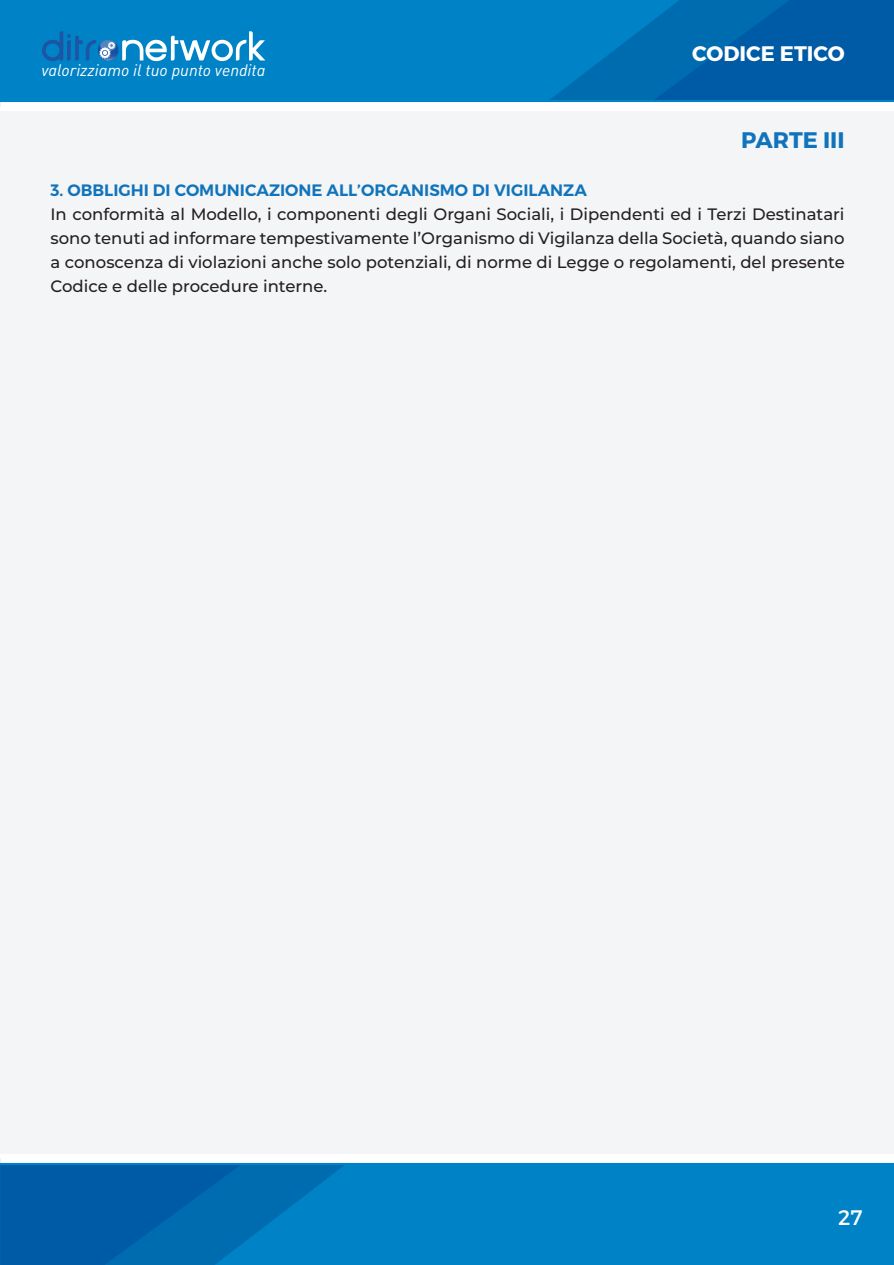
<style>
.page{position:relative;width:894px;height:1265px;background:#fff}
.page>*{position:absolute;margin:0;border:0;box-sizing:border-box;transform-origin:0 0}
.t1{font:700 22.5px "Montserrat";color:#1074bc}
.t2{font:700 21px "Montserrat";color:#fff}
.t3{font:21px "Montserrat";color:#fff}
.t4{font:500 16.5px/24px "Montserrat";color:#231f20;text-align:justify}
.t5{font:600 16.5px "Montserrat";color:#1074bc}
.t6{font:16.35px "DIN Regular Italic Alt";color:#fff}
</style>
<div class="page">
<div style="left:0;top:0;width:894px;height:1264px;background:#f4f5f6"></div>
<div style="left:0;top:1158px;width:894px;height:106px;background:#0082c6"></div>
<svg style="left:0;top:1165px;width:344px;height:99px"></svg>
<div style="left:0;top:1153px;width:894px;height:9px;background:#fff"></div>
<div style="left:0;top:0;width:894px;height:106px;background:#0082c6"></div>
<svg style="left:550px;top:0;width:344px;height:100px"></svg>
<div style="left:0;top:102px;width:894px;height:9px;background:#fff"></div>
<svg style="left:42px;top:31px;width:223px;height:31px"></svg>
<p class="t6" style="left:41px;top:64px;width:226px">valorizziamo il tuo punto vendita</p>
<p class="t2" style="left:692px;top:46px;width:154px">CODICE ETICO</p>
<h1 class="t1" style="left:741px;top:132px;width:105px">PARTE III</h1>
<p class="t5" style="left:50px;top:181px;width:538px">3. OBBLIGHI DI COMUNICAZIONE ALL’ORGANISMO DI VIGILANZA</p>
<p class="t4" style="left:50px;top:202px;width:796px">In conformità al Modello, i componenti degli Organi Sociali, i Dipendenti ed i Terzi Destinatari sono tenuti ad informare tempestivamente l’Organismo di Vigilanza della Società, quando siano a conoscenza di violazioni anche solo potenziali, di norme di Legge o regolamenti, del presente Codice e delle procedure interne.</p>
<p class="t3" style="left:838px;top:1205px;width:26px">27</p>
</div>
